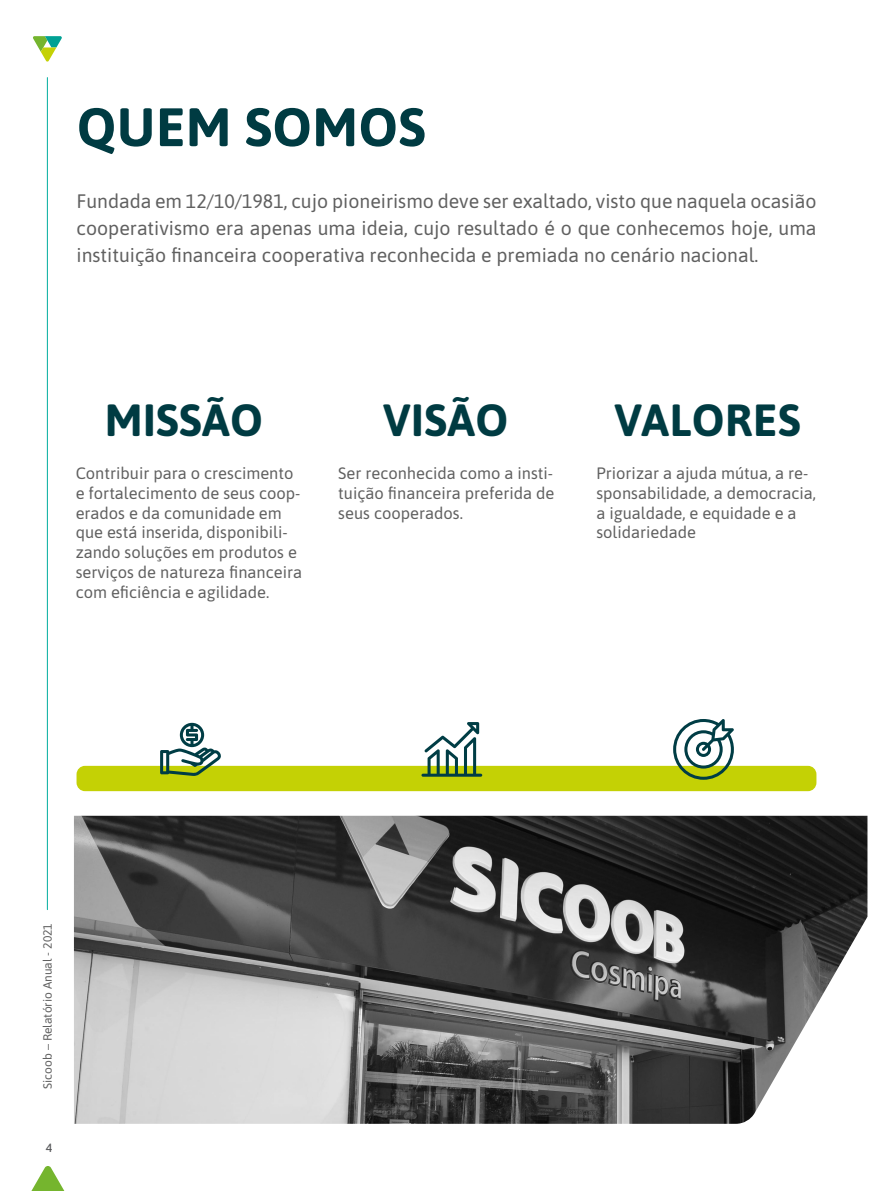
<style>
.page{position:relative;width:893px;height:1191px;background:#fff}
.page>*{position:absolute;margin:0;border:0;box-sizing:border-box;transform-origin:0 0}
.t1{font:700 54px "Asap";letter-spacing:.01em;color:#003b42}
.t2{font:700 45px "Asap";letter-spacing:.01em;color:#003b42}
.t3{font:19.5px/27px "Asap";color:#606060;text-align:justify}
.t4{font:16.5px/19.8px "Asap";color:#606060}
.t5{font:12px "Asap";color:#606060}
.t6{font:500 12px "Asap";color:#57585a}
</style>
<div class="page">
<svg style="left:31px;top:1166px;width:34px;height:25px"></svg>
<svg style="left:33px;top:36px;width:29px;height:26px"></svg>
<hr style="left:47px;top:78px;width:1px;height:831px;background:#00ad9e">
<img style="left:74px;top:815px;width:793px;height:308px">
<div style="left:77px;top:766px;width:739px;height:25px;background:#c4d105;border-radius:8px"></div>
<svg style="left:421px;top:722px;width:61px;height:54px"></svg>
<svg style="left:160px;top:723px;width:61px;height:53px"></svg>
<svg style="left:673px;top:719px;width:61px;height:60px"></svg>
<p class="t1" style="left:77px;top:89px;width:350px">QUEM SOMOS</p>
<p class="t3" style="left:77px;top:186px;width:741px">Fundada em 12/10/1981, cujo pioneirismo deve ser exaltado, visto que naquela ocasião cooperativismo era apenas uma ideia, cujo resultado é o que conhecemos hoje, uma instituição financeira cooperativa reconhecida e premiada no cenário nacional.</p>
<p class="t2" style="left:105px;top:388px;width:160px">MISSÃO</p>
<p class="t2" style="left:383px;top:388px;width:127px">VISÃO</p>
<p class="t4" style="left:338px;top:462px;width:218px;text-align:justify">Ser reconhecida como a insti&shy;tuição financeira preferida de seus cooperados.</p>
<p class="t4" style="left:76px;top:462px;width:228px">Contribuir para o crescimento e fortalecimento de seus coop&shy;erados e da comunidade em que está inserida, disponibili&shy;zando soluções em produtos e serviços de natureza financeira com eficiência e agilidade.</p>
<p class="t2" style="left:615px;top:388px;width:187px">VALORES</p>
<p class="t4" style="left:596px;top:462px;width:221px">Priorizar a ajuda mútua, a re&shy;sponsabilidade, a democracia, a igualdade, e equidade e a solidariedade</p>
<p class="t5" style="left:39px;top:1088px;width:167px;rotate:-90deg">Sicoob – Relatório Anual - 2021</p>
<p class="t6" style="left:46px;top:1139px;width:8px">4</p>
</div>
